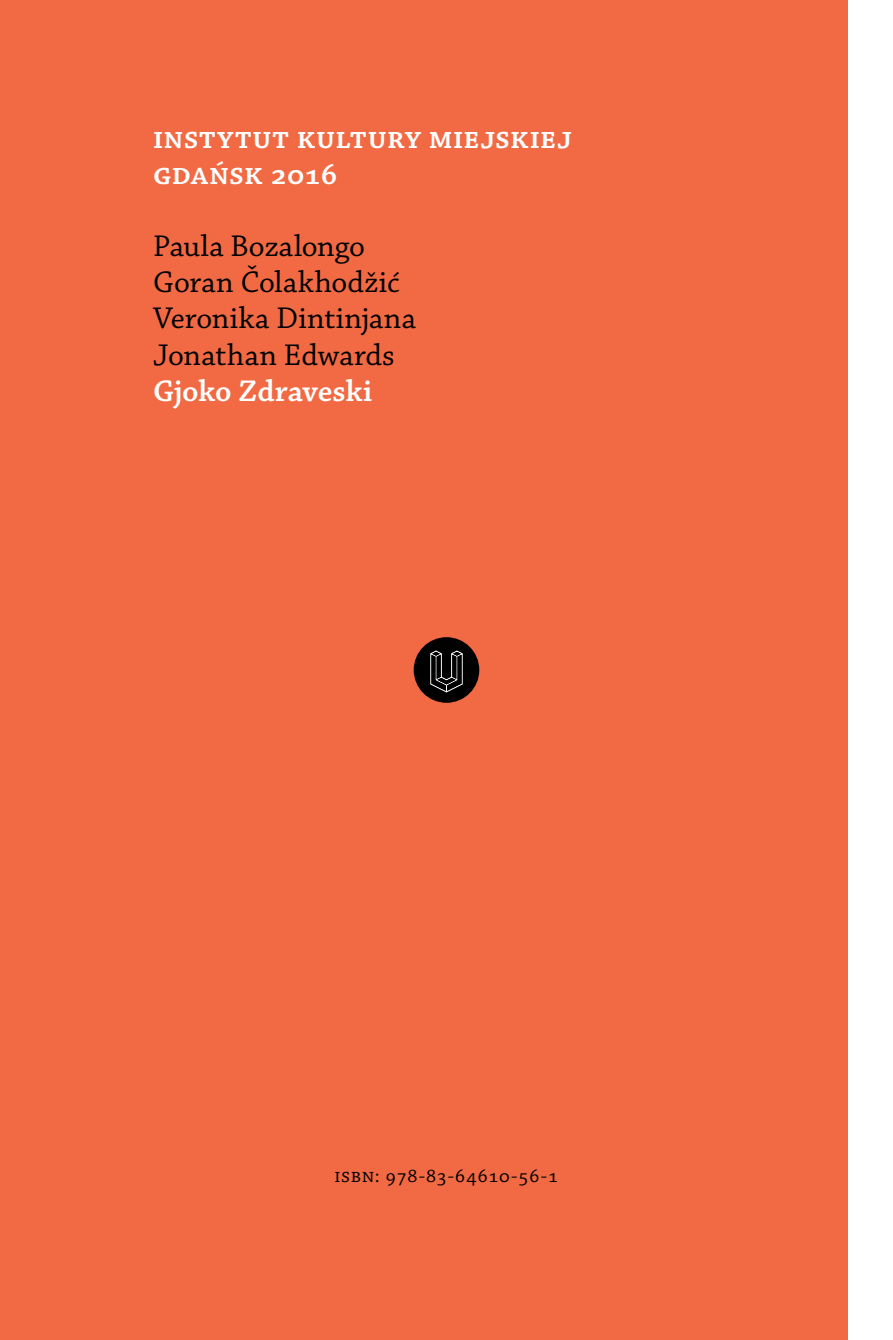
<style>
.page{position:relative;width:893px;height:1340px;background:#fff}
.page>*{position:absolute;margin:0;border:0;box-sizing:border-box;transform-origin:0 0}
.t1{font:31.5px/36px "Chaparral Pro";letter-spacing:.005em;color:#000}
.t2{font:600 31.5px/36px "Chaparral Pro";letter-spacing:.01em;color:#fff}
.t3{font:20.25px "Chaparral Pro";letter-spacing:.015em;color:#000}
</style>
<div class="page">
<div style="left:0;top:0;width:848px;height:1339px;background:#f26a43"></div>
<div style="left:414px;top:637px;width:65px;height:65px;background:#000;border-radius:50%"></div>
<svg style="left:430px;top:650px;width:33px;height:42px"></svg>
<p class="t2" style="left:153px;top:121px;width:421px">instytut kultury miejskiej gdańsk 2016</p>
<p class="t1" style="left:153px;top:230px;width:265px">Paula Bozalongo<br>Goran Čolakhodžić<br>Veronika Dintinjana<br>Jonathan Edwards</p>
<p class="t2" style="left:153px;top:373px;width:221px">Gjoko Zdraveski</p>
<p class="t3" style="left:334px;top:1164px;width:226px">isbn: 978-83-64610-56-1</p>
</div>
